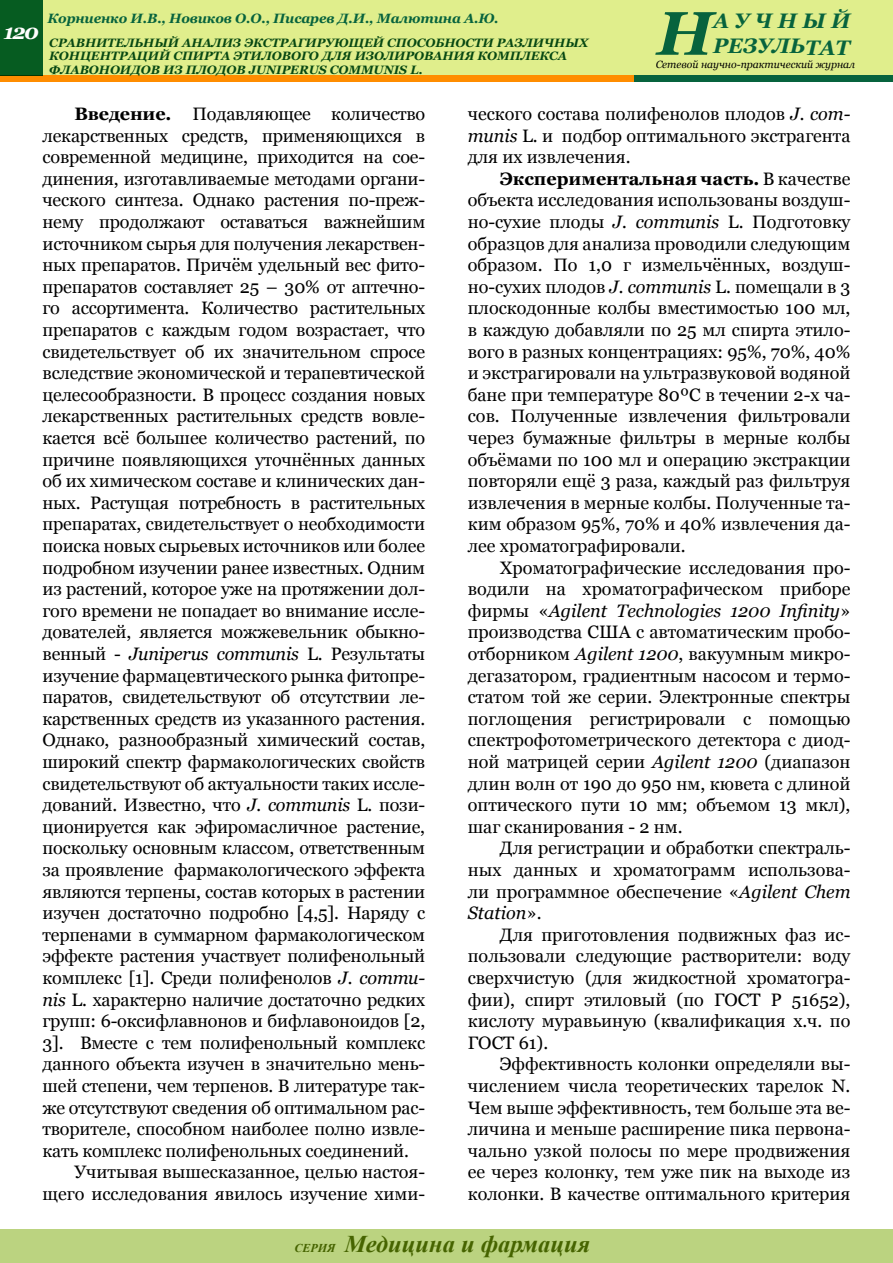
<style>
.page{position:relative;width:893px;height:1263px;background:#fff}
.page>*{position:absolute;margin:0;border:0;box-sizing:border-box;transform-origin:0 0}
.t1{font:italic 700 61.5px "Georgia";color:#07633d}
.t2{font:italic 700 24px "Times New Roman";color:#466400}
.t3{font:italic 700 21px/25.2px "Georgia";color:#07633d}
.t4{font:18px/21.6px "Georgia";letter-spacing:-.01em;color:#000;text-align:justify}
.t5{font:italic 700 13.5px "Georgia";letter-spacing:-.01em;color:#07633d}
.t6{font:italic 700 12.15px/13.5px "Georgia";color:#074812}
.t7{font:italic 10.5px "Georgia";color:#000}
.s1{font-weight:700}
.s2{font-style:italic}
.s3{font-size:12px}
</style>
<div class="page">
<div style="left:0;top:1229px;width:893px;height:34px;background:#bbd380"></div>
<div style="left:0;top:0;width:893px;height:81px;background:#e0ee8c"></div>
<div style="left:0;top:75px;width:655px;height:7px;background:#ff8d00"></div>
<div style="left:0;top:0;width:43px;height:75px;background:#065c21"></div>
<div style="left:634px;top:75px;width:259px;height:7px;background:#07633d"></div>
<p class="t5" style="left:48px;top:10px;width:453px">Корниенко И.В., Новиков О.О., Писарев Д.И., Малютина А.Ю.</p>
<p class="t6" style="left:49px;top:36px;width:541px;text-indent:-46px"><sup>120</sup> СРАВНИТЕЛЬНЫЙ АНАЛИЗ ЭКСТРАГИРУЮЩЕЙ СПОСОБНОСТИ РАЗЛИЧНЫХ<br>КОНЦЕНТРАЦИЙ СПИРТА ЭТИЛОВОГО ДЛЯ ИЗОЛИРОВАНИЯ КОМПЛЕКСА<br>ФЛАВОНОИДОВ ИЗ ПЛОДОВ JUNIPERUS COMMUNIS L.</p>
<p class="t3" style="left:713px;top:8px;width:139px">АУЧНЫЙ<br>РЕЗУЛЬТАТ</p>
<h1 class="t1" style="left:657px;top:-2px;width:58px">Н</h1>
<p class="t7" style="left:655px;top:58px;width:201px">Сетевой научно-практический журнал</p>
<p class="t4" style="left:74px;top:103px;width:352px"><span class="s1">Введение.</span> Подавляющее количество</p>
<p class="t4" style="left:43px;top:124px;width:384px">лекарственных средств, применяющихся в</p>
<p class="t4" style="left:43px;top:146px;width:384px">современной медицине, приходится на сое-</p>
<p class="t4" style="left:43px;top:168px;width:384px">динения, изготавливаемые методами органи-</p>
<p class="t4" style="left:43px;top:189px;width:384px">ческого синтеза. Однако растения по-преж-</p>
<p class="t4" style="left:43px;top:211px;width:384px">нему продолжают оставаться важнейшим</p>
<p class="t4" style="left:43px;top:232px;width:384px">источником сырья для получения лекарствен-</p>
<p class="t4" style="left:43px;top:254px;width:384px">ных препаратов. Причём удельный вес фито-</p>
<p class="t4" style="left:43px;top:276px;width:384px">препаратов составляет 25 – 30% от аптечно-</p>
<p class="t4" style="left:43px;top:297px;width:384px">го ассортимента. Количество растительных</p>
<p class="t4" style="left:43px;top:319px;width:384px">препаратов с каждым годом возрастает, что</p>
<p class="t4" style="left:43px;top:340px;width:384px">свидетельствует об их значительном спросе</p>
<p class="t4" style="left:43px;top:362px;width:384px">вследствие экономической и терапевтической</p>
<p class="t4" style="left:43px;top:384px;width:384px">целесообразности. В процесс создания новых</p>
<p class="t4" style="left:43px;top:405px;width:384px">лекарственных растительных средств вовле-</p>
<p class="t4" style="left:43px;top:427px;width:384px">кается всё большее количество растений, по</p>
<p class="t4" style="left:43px;top:448px;width:384px">причине появляющихся уточнённых данных</p>
<p class="t4" style="left:43px;top:470px;width:384px">об их химическом составе и клинических дан-</p>
<p class="t4" style="left:43px;top:492px;width:384px">ных. Растущая потребность в растительных</p>
<p class="t4" style="left:43px;top:513px;width:384px">препаратах, свидетельствует о необходимости</p>
<p class="t4" style="left:43px;top:535px;width:384px">поиска новых сырьевых источников или более</p>
<p class="t4" style="left:43px;top:556px;width:384px">подробном изучении ранее известных. Одним</p>
<p class="t4" style="left:43px;top:578px;width:384px">из растений, которое уже на протяжении дол-</p>
<p class="t4" style="left:43px;top:600px;width:384px">гого времени не попадает во внимание иссле-</p>
<p class="t4" style="left:43px;top:621px;width:384px">дователей, является можжевельник обыкно-</p>
<p class="t4" style="left:43px;top:643px;width:384px">венный - <span class="s2">Juniperus communis</span> L. Результаты</p>
<p class="t4" style="left:43px;top:664px;width:384px">изучение фармацевтического рынка фитопре-</p>
<p class="t4" style="left:43px;top:686px;width:384px">паратов, свидетельствуют об отсутствии ле-</p>
<p class="t4" style="left:43px;top:708px;width:384px">карственных средств из указанного растения.</p>
<p class="t4" style="left:43px;top:729px;width:384px">Однако, разнообразный химический состав,</p>
<p class="t4" style="left:43px;top:751px;width:384px">широкий спектр фармакологических свойств</p>
<p class="t4" style="left:43px;top:772px;width:384px">свидетельствуют об актуальности таких иссле-</p>
<p class="t4" style="left:43px;top:794px;width:384px">дований. Известно, что <span class="s2">J. communis</span> L. пози-</p>
<p class="t4" style="left:43px;top:816px;width:384px">ционируется как эфиромасличное растение,</p>
<p class="t4" style="left:43px;top:837px;width:384px">поскольку основным классом, ответственным</p>
<p class="t4" style="left:43px;top:859px;width:384px">за проявление фармакологического эффекта</p>
<p class="t4" style="left:43px;top:880px;width:384px">являются терпены, состав которых в растении</p>
<p class="t4" style="left:43px;top:902px;width:384px">изучен достаточно подробно [4,5]. Наряду с</p>
<p class="t4" style="left:43px;top:924px;width:384px">терпенами в суммарном фармакологическом</p>
<p class="t4" style="left:43px;top:945px;width:384px">эффекте растения участвует полифенольный</p>
<p class="t4" style="left:43px;top:967px;width:384px">комплекс [1]. Среди полифенолов <span class="s2">J. commu-</span></p>
<p class="t4" style="left:43px;top:988px;width:384px"><span class="s2">nis</span> L. характерно наличие достаточно редких</p>
<p class="t4" style="left:43px;top:1010px;width:384px">групп: 6-оксифлавнонов и бифлавоноидов [2,</p>
<p class="t4" style="left:43px;top:1032px;width:384px">3]. Вместе с тем полифенольный комплекс</p>
<p class="t4" style="left:43px;top:1053px;width:384px">данного объекта изучен в значительно мень-</p>
<p class="t4" style="left:43px;top:1075px;width:384px">шей степени, чем терпенов. В литературе так-</p>
<p class="t4" style="left:43px;top:1096px;width:384px">же отсутствуют сведения об оптимальном рас-</p>
<p class="t4" style="left:43px;top:1118px;width:384px">творителе, способном наиболее полно извле-</p>
<p class="t4" style="left:43px;top:1140px;width:368px">кать комплекс полифенольных соединений.</p>
<p class="t4" style="left:74px;top:1161px;width:352px">Учитывая вышесказанное, целью настоя-</p>
<p class="t4" style="left:43px;top:1183px;width:384px">щего исследования явилось изучение хими-</p>
<p class="t4" style="left:468px;top:103px;width:384px">ческого состава полифенолов плодов <span class="s2">J. com&shy;munis</span> L. и подбор оптимального экстрагента для их извлечения.</p>
<p class="t4" style="left:468px;top:168px;width:384px;text-indent:32px"><span class="s1">Экспериментальная часть.</span> В качестве объекта исследования использованы воздуш&shy;но-сухие плоды <span class="s2">J. communis</span> L. Подготовку образцов для анализа проводили следующим образом. По 1,0 г измельчённых, воздуш&shy;но-сухих плодов <span class="s2">J. communis</span> L. помещали в 3 плоскодонные колбы вместимостью 100 мл, в каждую добавляли по 25 мл спирта этило&shy;вого в разных концентрациях: 95%, 70%, 40% и экстрагировали на ультразвуковой водяной бане при температуре 80ºС в течении 2-х ча&shy;сов. Полученные извлечения фильтровали через бумажные фильтры в мерные колбы объёмами по 100 мл и операцию экстракции повторяли ещё 3 раза, каждый раз фильтруя извлечения в мерные колбы. Полученные та&shy;ким образом 95%, 70% и 40% извлечения да&shy;лее хроматографировали.</p>
<p class="t4" style="left:468px;top:556px;width:384px;text-indent:32px">Хроматографические исследования про&shy;водили на хроматографическом приборе фирмы «<span class="s2">Agilent Technologies 1200 Infinity</span>» производства США c автоматическим пробо&shy;отборником <span class="s2">Agilent 1200</span>, вакуумным микро&shy;дегазатором, градиентным насосом и термо&shy;статом той же серии. Электронные спектры поглощения регистрировали с помощью спектрофотометрического детектора с диод&shy;ной матрицей серии <span class="s2">Agilent 1200</span> (диапазон длин волн от 190 до 950 нм, кювета с длиной оптического пути 10 мм; объемом 13 мкл), шаг сканирования - 2 нм.</p>
<p class="t4" style="left:468px;top:837px;width:384px;text-indent:32px">Для регистрации и обработки спектраль&shy;ных данных и хроматограмм использова&shy;ли программное обеспечение «<span class="s2">Agilent Chem Station</span>».</p>
<p class="t4" style="left:468px;top:924px;width:384px;text-indent:32px">Для приготовления подвижных фаз ис&shy;пользовали следующие растворители: воду сверхчистую (для жидкостной хроматогра&shy;фии), спирт этиловый (по ГОСТ Р 51652), кислоту муравьиную (квалификация х.ч. по ГОСТ 61).</p>
<p class="t4" style="left:468px;top:1053px;width:384px;text-indent:32px">Эффективность колонки определяли вы&shy;числением числа теоретических тарелок N.<br>Чем выше эффективность, тем больше эта ве&shy;личина и меньше расширение пика первона&shy;чально узкой полосы по мере продвижения ее через колонку, тем уже пик на выходе из колонки. В качестве оптимального критерия</p>
<h2 class="t2" style="left:294px;top:1227px;width:297px"><span class="s3">СЕРИЯ</span> Медицина и фармация</h2>
</div>
